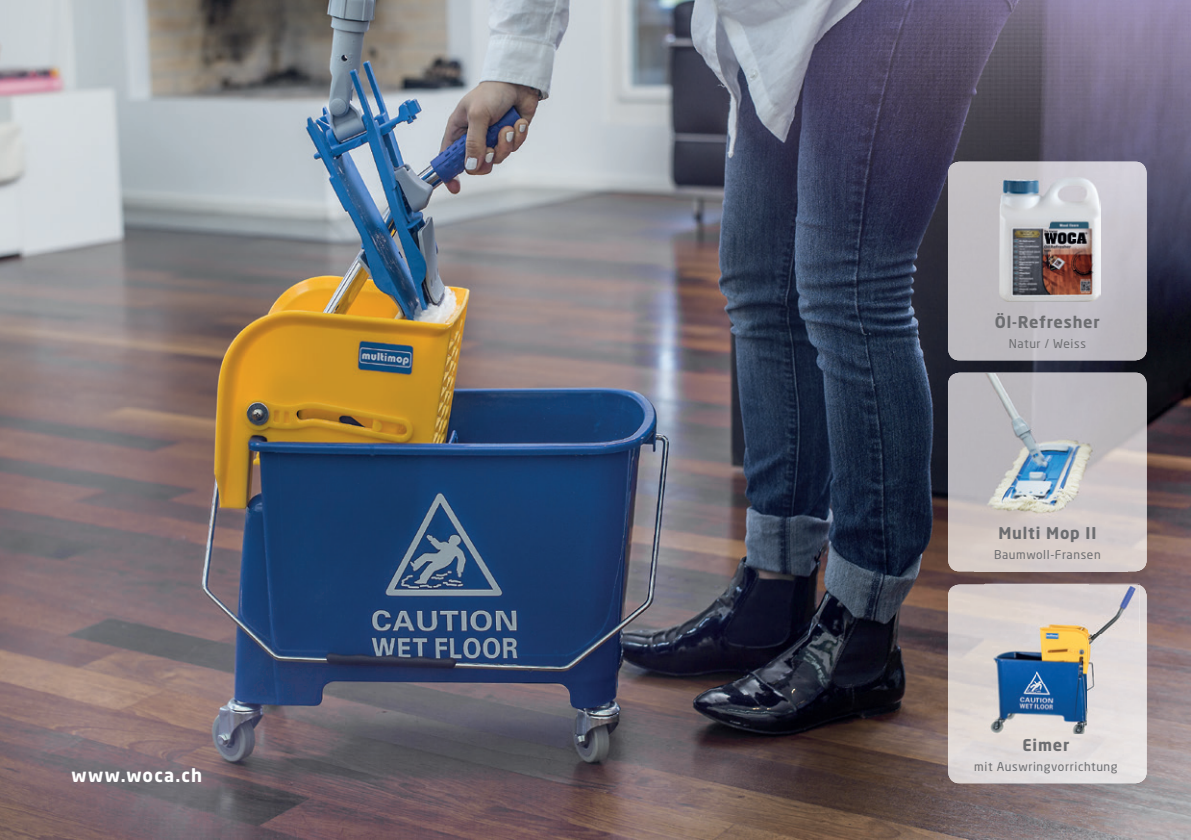
<style>
.page{position:relative;width:1191px;height:840px;background:#fff}
.page>*{position:absolute;margin:0;border:0;box-sizing:border-box;transform-origin:0 0}
.t1{font:700 18px "Neo Sans Pro";letter-spacing:.065em;color:#fff}
.t2{font:700 16px "Neo Sans Pro";letter-spacing:.05em;color:#6c6d70}
.t3{font:12px "Neo Sans Pro";letter-spacing:.05em;color:#6c6d70}
</style>
<div class="page">
<img style="left:0;top:0;width:1191px;height:839px">
<img style="left:948px;top:162px;width:198px;height:198px">
<img style="left:999px;top:178px;width:101px;height:123px">
<img style="left:948px;top:372px;width:198px;height:199px">
<img style="left:974px;top:373px;width:153px;height:199px">
<img style="left:948px;top:584px;width:198px;height:198px">
<img style="left:985px;top:583px;width:154px;height:150px">
<h1 class="t1" style="left:71px;top:763px;width:132px">www.woca.ch</h1>
<h2 class="t2" style="left:994px;top:311px;width:106px">Öl-Refresher</h2>
<p class="t3" style="left:1008px;top:335px;width:79px">Natur / Weiss</p>
<h2 class="t2" style="left:998px;top:522px;width:99px">Multi Mop II</h2>
<p class="t3" style="left:994px;top:546px;width:108px">Baumwoll-Fransen</p>
<h2 class="t2" style="left:1022px;top:733px;width:48px">Eimer</h2>
<p class="t3" style="left:974px;top:758px;width:145px">mit Auswringvorrichtung</p>
</div>
